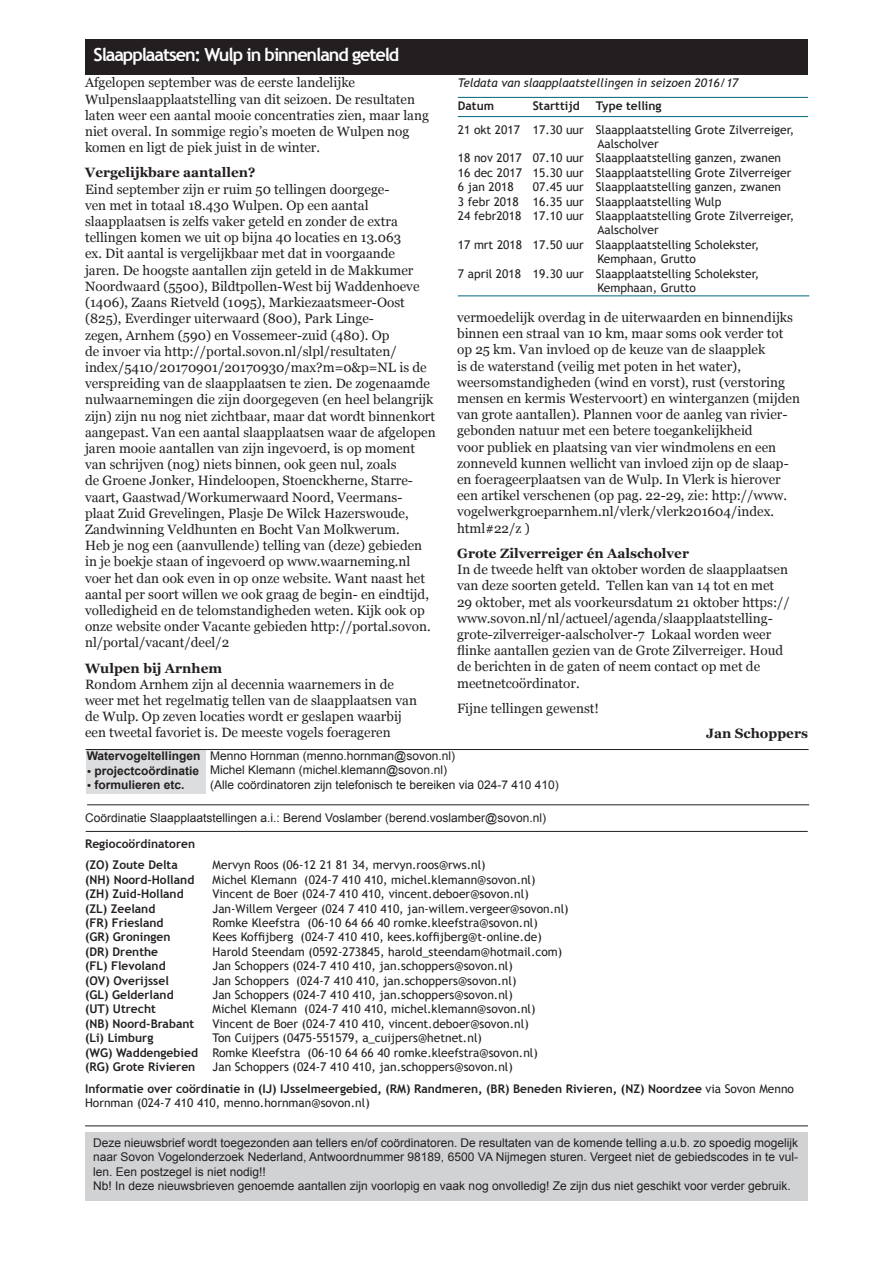
<style>
.page{position:relative;width:893px;height:1263px;background:#fff}
.page>*{position:absolute;margin:0;border:0;box-sizing:border-box;transform-origin:0 0}
.t1{font:700 18px "Trebuchet MS";letter-spacing:-.06em;color:#fff}
.t2{font:13.5px/16.2px "Georgia";color:#231f20}
.t3{font:700 13.5px "Georgia";color:#231f20}
.t4{font:12px/14.4px "Trebuchet MS";color:#231f20}
.t5{font:12px/14.4px "Arial";color:#231f20}
.t6{font:700 12px/21.6px "Trebuchet MS";color:#231f20}
.t7{font:700 12px "Arial";color:#231f20}
.t8{font:italic 12px "Trebuchet MS";color:#231f20}
.s1{font-family:"Georgia";font-weight:400}
.s2{font-weight:700}
.s3{font-weight:400}
</style>
<div class="page">
<div style="left:85px;top:1132px;width:723px;height:68px;background:#d1d2d4"></div>
<hr style="left:86px;top:831px;width:722px;height:1px;background:#231f20">
<div style="left:86px;top:749px;width:119px;height:45px;background:#dcdddf"></div>
<hr style="left:86px;top:749px;width:723px;height:1px;background:#231f20">
<hr style="left:85px;top:1125px;width:723px;height:1px;background:#231f20">
<hr style="left:87px;top:804px;width:722px;height:1px;background:#231f20">
<hr style="left:458px;top:97px;width:350px;height:1px;background:#00657c">
<hr style="left:458px;top:116px;width:350px;height:1px;background:#00657c">
<hr style="left:458px;top:295px;width:351px;height:1px;background:#00657c">
<div style="left:85px;top:39px;width:723px;height:35px;background:#231f20"></div>
<h1 class="t1" style="left:94px;top:43px;width:307px">Slaapplaatsen: Wulp in binnenland geteld</h1>
<p class="t2" style="left:85px;top:75px;width:345px">Afgelopen september was de eerste landelijke Wulpenslaapplaatstelling van dit seizoen. De resultaten laten weer een aantal mooie concentraties zien, maar lang niet overal. In sommige regio’s moeten de Wulpen nog komen en ligt de piek juist in de winter.</p>
<p class="t3" style="left:85px;top:164px;width:172px">Vergelijkbare aantallen?</p>
<p class="t2" style="left:85px;top:181px;width:352px">Eind september zijn er ruim 50 tellingen doorgege-<br>ven met in totaal 18.430 Wulpen. Op een aantal slaapplaatsen is zelfs vaker geteld en zonder de extra tellingen komen we uit op bijna 40 locaties en 13.063<br>ex. Dit aantal is vergelijkbaar met dat in voorgaande<br>jaren. De hoogste aantallen zijn geteld in de Makkumer Noordwaard (5500), Bildtpollen-West bij Waddenhoeve (1406), Zaans Rietveld (1095), Markiezaatsmeer-Oost (825), Everdinger uiterwaard (800), Park Linge-<br>zegen, Arnhem (590) en Vossemeer-zuid (480). Op<br>de invoer via http://portal.sovon.nl/slpl/resultaten/ index/5410/20170901/20170930/max?m=0&amp;p=NL is de verspreiding van de slaapplaatsen te zien. De zogenaamde nulwaarnemingen die zijn doorgegeven (en heel belangrijk zijn) zijn nu nog niet zichtbaar, maar dat wordt binnenkort aangepast. Van een aantal slaapplaatsen waar de afgelopen jaren mooie aantallen van zijn ingevoerd, is op moment van schrijven (nog) niets binnen, ook geen nul, zoals<br>de Groene Jonker, Hindeloopen, Stoenckherne, Starre&shy;vaart, Gaastwad/Workumerwaard Noord, Veermans-<br>plaat Zuid Grevelingen, Plasje De Wilck Hazerswoude, Zandwinning Veldhunten en Bocht Van Molkwerum.<br>Heb je nog een (aanvullende) telling van (deze) gebieden in je boekje staan of ingevoerd op www.waarneming.nl voer het dan ook even in op onze website. Want naast het aantal per soort willen we ook graag de begin- en eindtijd, volledigheid en de telomstandigheden weten. Kijk ook op onze website onder Vacante gebieden http://portal.sovon. nl/portal/vacant/deel/2</p>
<p class="t3" style="left:85px;top:659px;width:139px">Wulpen bij Arnhem</p>
<p class="t2" style="left:85px;top:676px;width:333px">Rondom Arnhem zijn al decennia waarnemers in de weer met het regelmatig tellen van de slaapplaatsen van de Wulp. Op zeven locaties wordt er geslapen waarbij een tweetal favoriet is. De meeste vogels foerageren</p>
<p class="t8" style="left:458px;top:75px;width:282px">Teldata van slaapplaatstellingen in seizoen 2016/17</p>
<p class="t6" style="left:458px;top:95px;width:38px">Datum</p>
<p class="t6" style="left:533px;top:95px;width:48px">Starttijd</p>
<p class="t6" style="left:596px;top:95px;width:67px">Type telling</p>
<p class="t4" style="left:458px;top:122px;width:338px">21 okt 2017 17.30 uur Slaapplaatstelling Grote Zilverreiger,</p>
<p class="t4" style="left:597px;top:137px;width:63px">Aalscholver</p>
<p class="t4" style="left:458px;top:151px;width:325px">18 nov 2017 07.10 uur Slaapplaatstelling ganzen, zwanen</p>
<p class="t4" style="left:458px;top:165px;width:335px">16 dec 2017 15.30 uur Slaapplaatstelling Grote Zilverreiger</p>
<p class="t4" style="left:458px;top:180px;width:57px">6 jan 2018</p>
<p class="t4" style="left:533px;top:180px;width:250px">07.45 uur Slaapplaatstelling ganzen, zwanen</p>
<p class="t4" style="left:458px;top:194px;width:265px">3 febr 2018 16.35 uur Slaapplaatstelling Wulp</p>
<p class="t4" style="left:458px;top:209px;width:338px">24 febr2018 17.10 uur Slaapplaatstelling Grote Zilverreiger,</p>
<p class="t4" style="left:597px;top:223px;width:63px">Aalscholver</p>
<p class="t4" style="left:458px;top:237px;width:303px">17 mrt 2018 17.50 uur Slaapplaatstelling Scholekster,</p>
<p class="t4" style="left:597px;top:252px;width:100px">Kemphaan, Grutto</p>
<p class="t4" style="left:458px;top:266px;width:303px">7 april 2018 19.30 uur Slaapplaatstelling Scholekster,</p>
<p class="t4" style="left:597px;top:281px;width:100px">Kemphaan, Grutto</p>
<p class="t2" style="left:457px;top:310px;width:344px">vermoedelijk overdag in de uiterwaarden en binnendijks binnen een straal van 10 km, maar soms ook verder tot op 25 km. Van invloed op de keuze van de slaapplek<br>is de waterstand (veilig met poten in het water), weersomstandigheden (wind en vorst), rust (verstoring mensen en kermis Westervoort) en winterganzen (mijden van grote aantallen). Plannen voor de aanleg van rivier&shy;gebonden natuur met een betere toegankelijkheid<br>voor publiek en plaatsing van vier windmolens en een zonneveld kunnen wellicht van invloed zijn op de slaap&shy;en foerageerplaatsen van de Wulp. In Vlerk is hierover een artikel verschenen (op pag. 22-29, zie: http://www. vogelwerkgroeparnhem.nl/vlerk/vlerk201604/index. html#22/z )</p>
<p class="t3" style="left:457px;top:544px;width:233px">Grote Zilverreiger én Aalscholver</p>
<p class="t2" style="left:457px;top:562px;width:334px">In de tweede helft van oktober worden de slaapplaatsen van deze soorten geteld. Tellen kan van 14 tot en met 29 oktober, met als voorkeursdatum 21 oktober https:// www.sovon.nl/nl/actueel/agenda/slaapplaatstelling&shy;grote-zilverreiger-aalscholver-7 Lokaal worden weer flinke aantallen gezien van de Grote Zilverreiger. Houd de berichten in de gaten of neem contact op met de meetnetcoördinator.</p>
<p class="t2" style="left:457px;top:700px;width:143px">Fijne tellingen gewenst!</p>
<p class="t3" style="left:706px;top:724px;width:103px">Jan Schoppers</p>
<p class="t5" style="left:210px;top:749px;width:350px">Menno Hornman (menno.hornman@sovon.nl)<br>Michel Klemann (michel.klemann@sovon.nl)<br>(Alle coördinatoren zijn telefonisch te bereiken via 024-7 410 410)</p>
<p class="t5" style="left:85px;top:810px;width:463px">Coördinatie Slaapplaatstellingen a.i.: Berend Voslamber (berend.voslamber@sovon.nl)</p>
<p class="t7" style="left:87px;top:748px;width:115px">Watervogeltellingen</p>
<p class="t7" style="left:87px;top:762px;width:114px"><span class="s1">•</span> projectcoördinatie</p>
<p class="t7" style="left:87px;top:777px;width:99px"><span class="s1">•</span> formulieren etc.</p>
<p class="t6" style="left:85px;top:833px;width:112px">Regiocoördinatoren (ZO) Zoute Delta</p>
<p class="t4" style="left:213px;top:858px;width:275px">Mervyn Roos (06-12 21 81 34, mervyn.roos@rws.nl)</p>
<p class="t6" style="left:85px;top:869px;width:111px">(NH) Noord-Holland</p>
<p class="t4" style="left:213px;top:872px;width:324px">Michel Klemann (024-7 410 410, michel.klemann@sovon.nl)</p>
<p class="t6" style="left:85px;top:883px;width:100px">(ZH) Zuid-Holland</p>
<p class="t4" style="left:213px;top:887px;width:318px">Vincent de Boer (024-7 410 410, vincent.deboer@sovon.nl)</p>
<p class="t6" style="left:85px;top:897px;width:72px">(ZL) Zeeland</p>
<p class="t4" style="left:213px;top:901px;width:357px">Jan-Willem Vergeer (024 7 410 410, jan-willem.vergeer@sovon.nl)</p>
<p class="t6" style="left:85px;top:912px;width:80px">(FR) Friesland</p>
<p class="t4" style="left:213px;top:916px;width:327px">Romke Kleefstra (06-10 64 66 40 romke.kleefstra@sovon.nl)</p>
<p class="t6" style="left:85px;top:926px;width:87px">(GR) Groningen</p>
<p class="t4" style="left:213px;top:930px;width:331px">Kees Koffijberg (024-7 410 410, kees.koffijberg@t-online.de)</p>
<p class="t6" style="left:85px;top:941px;width:75px">(DR) Drenthe</p>
<p class="t4" style="left:213px;top:944px;width:351px">Harold Steendam (0592-273845, harold_steendam@hotmail.com)</p>
<p class="t6" style="left:85px;top:955px;width:82px">(FL) Flevoland</p>
<p class="t4" style="left:213px;top:959px;width:302px">Jan Schoppers (024-7 410 410, jan.schoppers@sovon.nl)</p>
<p class="t6" style="left:85px;top:969px;width:85px">(OV) Overijssel</p>
<p class="t4" style="left:213px;top:973px;width:305px">Jan Schoppers (024-7 410 410, jan.schoppers@sovon.nl)</p>
<p class="t6" style="left:85px;top:984px;width:90px">(GL) Gelderland</p>
<p class="t4" style="left:213px;top:988px;width:302px">Jan Schoppers (024-7 410 410, jan.schoppers@sovon.nl)</p>
<p class="t6" style="left:85px;top:998px;width:72px">(UT) Utrecht</p>
<p class="t4" style="left:213px;top:1002px;width:324px">Michel Klemann (024-7 410 410, michel.klemann@sovon.nl)</p>
<p class="t6" style="left:85px;top:1013px;width:111px">(NB) Noord-Brabant</p>
<p class="t4" style="left:213px;top:1016px;width:318px">Vincent de Boer (024-7 410 410, vincent.deboer@sovon.nl)</p>
<p class="t6" style="left:85px;top:1027px;width:70px">(Li) Limburg</p>
<p class="t4" style="left:85px;top:1031px;width:454px;text-indent:128px">Ton Cuijpers (0475-551579, a_cuijpers@hetnet.nl)<br><span class="s2">(WG) Waddengebied</span> Romke Kleefstra (06-10 64 66 40 romke.kleefstra@sovon.nl) <span class="s2">(RG) Grote Rivieren</span></p>
<p class="t6" style="left:85px;top:1056px;width:710px;text-indent:128px"><span class="s3">Jan Schoppers (024-7 410 410, jan.schoppers@sovon.nl)<br></span>Informatie over coördinatie in (IJ) IJsselmeergebied, (RM) Randmeren, (BR) Beneden Rivieren, (NZ) Noordzee <span class="s3">via Sovon Menno</span></p>
<p class="t4" style="left:85px;top:1096px;width:286px">Hornman (024-7 410 410, menno.hornman@sovon.nl)</p>
<p class="t5" style="left:93px;top:1135px;width:706px">Deze nieuwsbrief wordt toegezonden aan tellers en/of coördinatoren. De resultaten van de komende telling a.u.b. zo spoedig mogelijk naar Sovon Vogelonderzoek Nederland, Antwoordnummer 98189, 6500 VA Nijmegen sturen. Vergeet niet de gebiedscodes in te vul&shy;len. Een postzegel is niet nodig!!<br>Nb! In deze nieuwsbrieven genoemde aantallen zijn voorlopig en vaak nog onvolledig! Ze zijn dus niet geschikt voor verder gebruik.</p>
</div>
